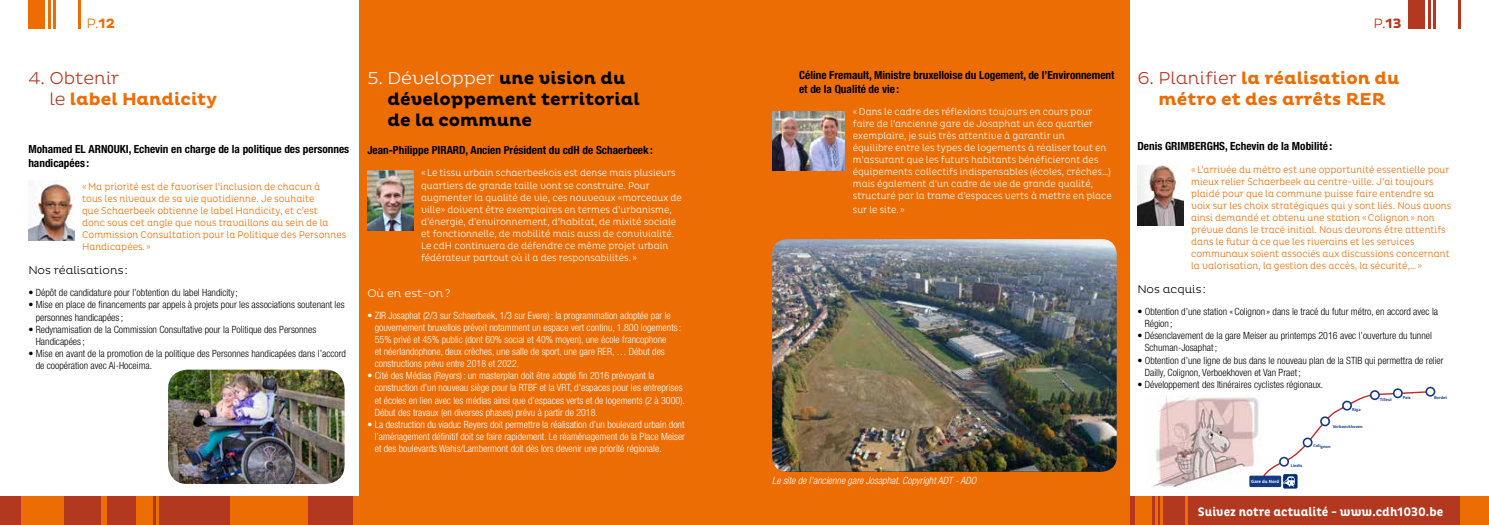
<style>
.page{position:relative;width:1489px;height:525px;background:#fff}
.page>*{position:absolute;margin:0;border:0;box-sizing:border-box;transform-origin:0 0}
.t1{font:700 17.5px/21px "Pluto";color:#ed6d05}
.t2{font:700 17.5px/21px "Pluto";color:#000}
.t3{font:300 13.75px "Pluto";color:#ed6d05}
.t4{font:300 13.75px "Pluto";color:#b33820}
.t5{font:700 12.5px "Pluto Cond";color:#fff}
.t6{font:700 condensed 11.25px/13.5px "Helvetica Neue LT Std";color:#000}
.t7{font:300 11.25px "Pluto";color:#000}
.t8{font:300 11.25px "Pluto";color:#fff}
.t9{font:300 condensed 10px/12px "Helvetica Neue LT Std";color:#fff}
.t10{font:300 10px/12px "Pluto Cond";color:#fff}
.t11{font:300 10px/12px "Pluto Cond";color:#ed6d05}
.t12{font:300 condensed 10px/12px "Helvetica Neue LT Std";color:#000}
.t13{font:italic 300 condensed 10px "Helvetica Neue LT Std";color:#fff}
.t14{font:700 4.5px "Brusseline";color:#fff}
.t15{font:700 4.25px "Brusseline";color:#143a84}
.s1{font-weight:700}
.s2{font-weight:300;color:#b33820}
.s3{font-weight:300;color:#fff}
.s4{color:#ed6d05}
</style>
<div class="page">
<div style="left:0;top:496px;width:1488px;height:28px;background:#b33820"></div>
<div style="left:21px;top:496px;width:42px;height:28px;background:#ed6d05"></div>
<div style="left:101px;top:496px;width:6px;height:28px;background:#ed6d05"></div>
<div style="left:136px;top:496px;width:16px;height:28px;background:#ed6d05"></div>
<hr style="left:156px;top:496px;width:2px;height:28px;background:#ed6d05">
<div style="left:230px;top:496px;width:78px;height:28px;background:#ed6d05"></div>
<div style="left:1460px;top:496px;width:28px;height:28px;background:#ed6d05"></div>
<div style="left:354px;top:496px;width:16px;height:28px;background:#ed6d05"></div>
<div style="left:1135px;top:496px;width:16px;height:28px;background:#ed6d05"></div>
<hr style="left:1154px;top:496px;width:3px;height:28px;background:#ed6d05">
<hr style="left:1160px;top:496px;width:2px;height:28px;background:#ed6d05">
<hr style="left:1185px;top:496px;width:2px;height:28px;background:#ed6d05">
<div style="left:28px;top:0;width:17px;height:28px;background:#ed6d05"></div>
<hr style="left:48px;top:0;width:2px;height:28px;background:#ed6d05">
<hr style="left:54px;top:0;width:2px;height:28px;background:#ed6d05">
<hr style="left:79px;top:0;width:2px;height:28px;background:#ed6d05">
<div style="left:1407px;top:0;width:17px;height:28px;background:#b33820"></div>
<hr style="left:1427px;top:0;width:2px;height:28px;background:#b33820">
<hr style="left:1433px;top:0;width:2px;height:28px;background:#b33820">
<hr style="left:1458px;top:0;width:2px;height:28px;background:#b33820">
<div style="left:360px;top:0;width:769px;height:524px;background:#ed6d05"></div>
<img style="left:1152px;top:395px;width:109px;height:93px">
<img style="left:28px;top:181px;width:46px;height:59px">
<img style="left:367px;top:171px;width:46px;height:59px">
<img style="left:772px;top:111px;width:72px;height:60px">
<img style="left:1137px;top:165px;width:46px;height:60px">
<div style="left:1249px;top:475px;width:32px;height:12px;background:#143a84"></div>
<svg style="left:1282px;top:474px;width:15px;height:14px"></svg>
<svg style="left:1259px;top:386px;width:176px;height:100px"></svg>
<img style="left:772px;top:239px;width:344px;height:232px">
<img style="left:168px;top:369px;width:176px;height:115px">
<h2 class="t3" style="left:86px;top:16px;width:30px">P.<span class="s1">12</span></h2>
<h2 class="t4" style="left:1373px;top:16px;width:30px">P.<span class="s1">13</span></h2>
<h1 class="t1" style="left:49px;top:68px;width:169px;text-indent:-21px"><span class="s2">4. Obtenir<br>le</span> label Handicity</h1>
<p class="t6" style="left:28px;top:142px;width:322px">Mohamed EL ARNOUKI, Echevin en charge de la politique des personnes handicapées :</p>
<p class="t11" style="left:82px;top:180px;width:266px">«Ma priorité est de favoriser l’inclusion de chacun à<br>tous les niveaux de sa vie quotidienne. Je souhaite<br>que Schaerbeek obtienne le label Handicity, et c’est<br>donc sous cet angle que nous travaillons au sein de la Commission Consultation pour la Politique des Personnes Handicapées. »</p>
<p class="t7" style="left:28px;top:263px;width:101px">Nos réalisations:</p>
<p class="t12" style="left:28px;top:287px;width:211px">• Dépôt de candidature pour l’obtention du label Handicity;</p>
<p class="t12" style="left:36px;top:299px;width:310px;text-indent:-7px">• Mise en place de financements par appels à projets pour les associations soutenant les personnes handicapées;</p>
<p class="t12" style="left:36px;top:323px;width:282px;text-indent:-7px">• Redynamisation de la Commission Consultative pour la Politique des Personnes<br>Handicapées;</p>
<p class="t12" style="left:36px;top:347px;width:312px;text-indent:-7px">• Mise en avant de la promotion de la politique des Personnes handicapées dans l’accord de coopération avec Al-Hoceima.</p>
<h1 class="t2" style="left:387px;top:68px;width:254px;text-indent:-20px"><span class="s3">5. Développer</span> une vision du développement territorial de la commune</h1>
<p class="t6" style="left:367px;top:143px;width:287px">Jean-Philippe PIRARD, Ancien Président du cdH de Schaerbeek :</p>
<p class="t10" style="left:421px;top:167px;width:264px">«Le tissu urbain schaerbeekois est dense mais plusieurs quartiers de grande taille vont se construire. Pour augmenter la qualité de vie, ces nouveaux «morceaux de ville» doivent être exemplaires en termes d’urbanisme, d’énergie, d’environnement, d’habitat, de mixité sociale et fonctionnelle, de mobilité mais aussi de convivialité.<br>Le cdH continuera de défendre ce même projet urbain fédérateur partout où il a des responsabilités. » <span class="s4">assurer le</span></p>
<p class="t8" style="left:367px;top:286px;width:85px">Où en est-on?</p>
<p class="t9" style="left:375px;top:309px;width:308px;text-indent:-7px">• ZIR Josaphat (2/3 sur Schaerbeek, 1/3 sur Evere) : la programmation adoptée par le gouvernement bruxellois prévoit notamment un espace vert continu, 1.800 logements:<br>55% privé et 45% public (dont 60% social et 40% moyen), une école francophone<br>et néerlandophone, deux crèches, une salle de sport, une gare RER, … Début des constructions prévu entre 2018 et 2022.</p>
<p class="t9" style="left:375px;top:369px;width:312px;text-indent:-7px">• Cité des Médias (Reyers) : un masterplan doit être adopté fin 2016 prévoyant la construction d’un nouveau siège pour la RTBF et la VRT, d’espaces pour les entreprises et écoles en lien avec les médias ainsi que d’espaces verts et de logements (2 à 3000).<br>Début des travaux (en diverses phases) prévu à partir de 2018.</p>
<p class="t9" style="left:375px;top:417px;width:312px;text-align:justify;text-indent:-7px">• La destruction du viaduc Reyers doit permettre la réalisation d’un boulevard urbain dont l’aménagement définitif doit se faire rapidement. Le réaménagement de la Place Meiser et des boulevards Wahis/Lambermont doit dès lors devenir une priorité régionale.</p>
<p class="t6" style="left:799px;top:68px;width:317px">Céline Fremault, Ministre bruxelloise du Logement, de l’Environnement et de la Qualité de vie :</p>
<p class="t10" style="left:852px;top:106px;width:260px">«Dans le cadre des réflexions toujours en cours pour faire de l’ancienne gare de Josaphat un éco quartier exemplaire, je suis très attentive à garantir un<br>équilibre entre les types de logements à réaliser tout en m’assurant que les futurs habitants bénéficieront des équipements collectifs indispensables (écoles, crèches…) mais également d’un cadre de vie de grande qualité, structuré par la trame d’espaces verts à mettre en place</p>
<p class="t10" style="left:852px;top:203px;width:53px">sur le site. »</p>
<h1 class="t1" style="left:1137px;top:68px;width:264px;text-align:center"><span class="s2">6. Planifier</span> la réalisation du métro et des arrêts RER</h1>
<p class="t6" style="left:1137px;top:139px;width:196px">Denis GRIMBERGHS, Echevin de la Mobilité :</p>
<p class="t11" style="left:1191px;top:163px;width:262px">«L’arrivée du métro est une opportunité essentielle pour mieux relier Schaerbeek au centre-ville. J’ai toujours plaidé pour que la commune puisse faire entendre sa voix sur les choix stratégiques qui y sont liés. Nous avons ainsi demandé et obtenu une station «Colignon» non prévue dans le tracé initial. Nous devrons être attentifs dans le futur à ce que les riverains et les services communaux soient associés aux discussions concernant la valorisation, la gestion des accès, la sécurité,…»</p>
<p class="t7" style="left:1137px;top:282px;width:70px">Nos acquis:</p>
<p class="t12" style="left:1144px;top:305px;width:295px;text-indent:-7px">• Obtention d’une station «Colignon » dans le tracé du futur métro, en accord avec la<br>Région ;</p>
<p class="t12" style="left:1144px;top:329px;width:288px;text-indent:-7px">• Désenclavement de la gare Meiser au printemps 2016 avec l’ouverture du tunnel<br>Schuman-Josaphat ;</p>
<p class="t12" style="left:1144px;top:353px;width:300px;text-indent:-7px">• Obtention d’une ligne de bus dans le nouveau plan de la STIB qui permettra de relier<br>Dailly, Colignon, Verboekhoven et Van Praet ;</p>
<p class="t12" style="left:1137px;top:377px;width:187px">• Développement des Itinéraires cyclistes régionaux.</p>
<p class="t15" style="left:1402px;top:394px;width:10px;rotate:1deg">Paix</p>
<p class="t15" style="left:1433px;top:395px;width:15px;rotate:1deg">Bordet</p>
<p class="t15" style="left:1379px;top:396px;width:13px;rotate:1deg">Tilleul</p>
<p class="t15" style="left:1351px;top:407px;width:10px;rotate:1deg">Riga</p>
<p class="t15" style="left:1332px;top:423px;width:31px;rotate:1deg">Verboeckhoven</p>
<p class="t15" style="left:1313px;top:443px;width:19px;rotate:1deg">Colignon</p>
<p class="t15" style="left:1290px;top:462px;width:13px;rotate:1deg">Liedts</p>
<p class="t13" style="left:772px;top:475px;width:206px">Le site de l’ancienne gare Josaphat. Copyright ADT - ADO</p>
<p class="t14" style="left:1251px;top:478px;width:30px">Gare du Nord</p>
<p class="t5" style="left:1197px;top:504px;width:247px">Suivez notre actualité - www.cdh1030.be</p>
</div>
